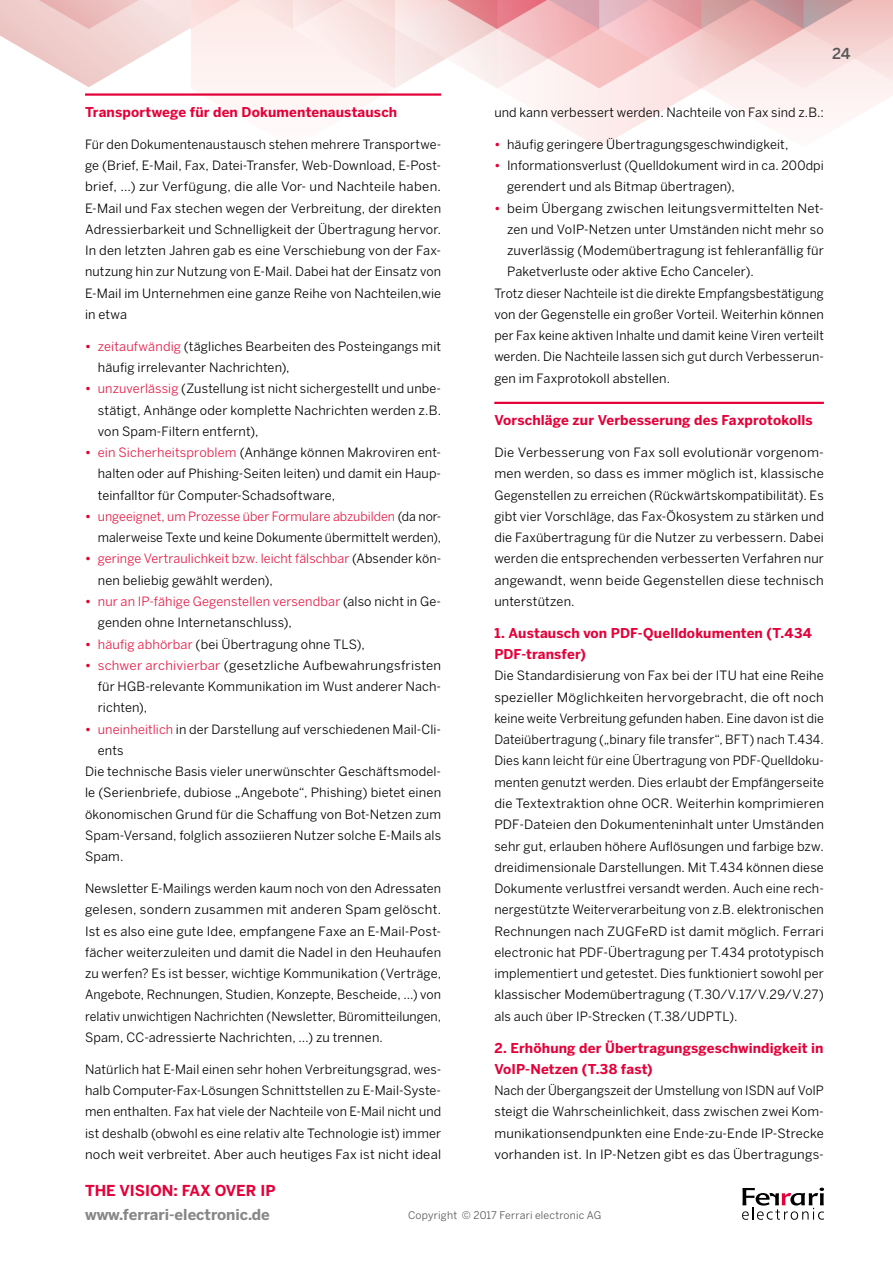
<style>
.page{position:relative;width:893px;height:1263px;background:#fff}
.page>*{position:absolute;margin:0;border:0;box-sizing:border-box;transform-origin:0 0}
.t1{font:700 15px "Benton Sans";color:#878786}
.t2{font:700 15px "Benton Sans";color:#e40039}
.t3{font:500 15px "Benton Sans";color:#565656}
.t4{font:700 13.5px/21.3px "Benton Sans";letter-spacing:.01em;color:#e40039}
.t5{font:12.75px/21.3px "Benton Sans";letter-spacing:.01em;color:#000;text-align:justify}
.t6{font:12.75px/21.3px "Benton Sans";letter-spacing:.01em;color:#e61a44}
.t7{font:10.5px "Benton Sans";letter-spacing:.02em;color:#565656}
.s1{font-weight:700;color:#e40039}
.s2{color:#e61a44}
.s3{color:#000}
</style>
<div class="page">
<img style="left:0;top:0;width:893px;height:147px">
<svg style="left:742px;top:1187px;width:82px;height:33px"></svg>
<hr style="left:85px;top:93px;width:356px;height:3px;background:#e40039">
<hr style="left:494px;top:402px;width:330px;height:2px;background:#e40039">
<p class="t3" style="left:832px;top:45px;width:20px">24</p>
<p class="t4" style="left:85px;top:101px;width:314px">Transportwege für den Dokumentenaustausch</p>
<p class="t5" style="left:85px;top:133px;width:358px">Für den Dokumentenaustausch stehen mehrere Transportwe&shy;ge (Brief, E-Mail, Fax, Datei-Transfer, Web-Download, E-Post&shy;brief, …) zur Verfügung, die alle Vor- und Nachteile haben.<br>E-Mail und Fax stechen wegen der Verbreitung, der direkten Adressierbarkeit und Schnelligkeit der Übertragung hervor.<br>In den letzten Jahren gab es eine Verschiebung von der Fax&shy;nutzung hin zur Nutzung von E-Mail. Dabei hat der Einsatz von E-Mail im Unternehmen eine ganze Reihe von Nachteilen,wie in etwa</p>
<p class="t5" style="left:98px;top:335px;width:345px;text-indent:-13px"><span class="s1">•</span> <span class="s2">zeitaufwändig</span> (tägliches Bearbeiten des Posteingangs mit häufig irrelevanter Nachrichten),</p>
<p class="t5" style="left:98px;top:378px;width:345px;text-indent:-13px"><span class="s1">•</span> <span class="s2">unzuverlässig</span> (Zustellung ist nicht sichergestellt und unbe&shy;stätigt, Anhänge oder komplette Nachrichten werden z.B. von Spam-Filtern entfernt),</p>
<p class="t5" style="left:98px;top:442px;width:345px;text-indent:-13px"><span class="s1">•</span> <span class="s2">ein Sicherheitsproblem</span> (Anhänge können Makroviren ent&shy;halten oder auf Phishing-Seiten leiten) und damit ein Haup&shy;teinfalltor für Computer-Schadsoftware,</p>
<p class="t5" style="left:85px;top:505px;width:358px;text-align:right"><span class="s1">•</span> <span class="s2">ungeeignet, um Prozesse über Formulare abzubilden</span> (da nor&shy;malerweise Texte und keine Dokumente übermittelt werden),</p>
<p class="t6" style="left:98px;top:548px;width:345px;text-indent:-13px"><span class="s1">•</span> geringe Vertraulichkeit bzw. leicht fälschbar <span class="s3">(Absender kön&shy;nen beliebig gewählt werden),</span></p>
<p class="t5" style="left:98px;top:590px;width:345px;text-indent:-13px"><span class="s1">•</span> <span class="s2">nur an IP-fähige Gegenstellen versendbar</span> (also nicht in Ge&shy;genden ohne Internetanschluss),</p>
<p class="t5" style="left:85px;top:633px;width:281px"><span class="s1">•</span> <span class="s2">häufig abhörbar</span> (bei Übertragung ohne TLS),</p>
<p class="t5" style="left:98px;top:654px;width:345px;text-indent:-13px"><span class="s1">•</span> <span class="s2">schwer archivierbar</span> (gesetzliche Aufbewahrungsfristen für HGB-relevante Kommunikation im Wust anderer Nach&shy;richten),</p>
<p class="t5" style="left:85px;top:718px;width:358px"><span class="s1">•</span> <span class="s2">uneinheitlich</span> in der Darstellung auf verschiedenen Mail-Cli-</p>
<p class="t5" style="left:98px;top:739px;width:27px">ents</p>
<p class="t5" style="left:85px;top:761px;width:358px">Die technische Basis vieler unerwünschter Geschäftsmodel-</p>
<p class="t5" style="left:85px;top:782px;width:358px">le (Serienbriefe, dubiose „Angebote“, Phishing) bietet einen</p>
<p class="t5" style="left:85px;top:803px;width:358px">ökonomischen Grund für die Schaffung von Bot-Netzen zum</p>
<p class="t5" style="left:85px;top:824px;width:358px">Spam-Versand, folglich assoziieren Nutzer solche E-Mails als</p>
<p class="t5" style="left:85px;top:846px;width:40px">Spam.</p>
<p class="t5" style="left:85px;top:877px;width:358px">Newsletter E-Mailings werden kaum noch von den Adressaten gelesen, sondern zusammen mit anderen Spam gelöscht.<br>Ist es also eine gute Idee, empfangene Faxe an E-Mail-Post&shy;fächer weiterzuleiten und damit die Nadel in den Heuhaufen zu werfen? Es ist besser, wichtige Kommunikation (Verträge, Angebote, Rechnungen, Studien, Konzepte, Bescheide, …) von relativ unwichtigen Nachrichten (Newsletter, Büromitteilungen, Spam, CC-adressierte Nachrichten, …) zu trennen.</p>
<p class="t5" style="left:85px;top:1058px;width:358px">Natürlich hat E-Mail einen sehr hohen Verbreitungsgrad, wes&shy;halb Computer-Fax-Lösungen Schnittstellen zu E-Mail-Syste&shy;men enthalten. Fax hat viele der Nachteile von E-Mail nicht und ist deshalb (obwohl es eine relativ alte Technologie ist) immer noch weit verbreitet. Aber auch heutiges Fax ist nicht ideal</p>
<p class="t5" style="left:494px;top:101px;width:331px">und kann verbessert werden. Nachteile von Fax sind z.B.:</p>
<p class="t5" style="left:494px;top:133px;width:296px"><span class="s1">•</span> häufig geringere Übertragungsgeschwindigkeit,</p>
<p class="t5" style="left:507px;top:155px;width:318px;text-indent:-13px"><span class="s1">•</span> Informationsverlust (Quelldokument wird in ca. 200dpi gerendert und als Bitmap übertragen),</p>
<p class="t5" style="left:494px;top:197px;width:331px"><span class="s1">•</span> beim Übergang zwischen leitungsvermittelten Net-</p>
<p class="t5" style="left:507px;top:218px;width:318px">zen und VoIP-Netzen unter Umständen nicht mehr so</p>
<p class="t5" style="left:507px;top:240px;width:318px">zuverlässig (Modemübertragung ist fehleranfällig für</p>
<p class="t5" style="left:507px;top:261px;width:248px">Paketverluste oder aktive Echo Canceler).</p>
<p class="t5" style="left:494px;top:282px;width:331px">Trotz dieser Nachteile ist die direkte Empfangsbestätigung</p>
<p class="t5" style="left:494px;top:303px;width:331px">von der Gegenstelle ein großer Vorteil. Weiterhin können</p>
<p class="t5" style="left:494px;top:325px;width:331px">per Fax keine aktiven Inhalte und damit keine Viren verteilt</p>
<p class="t5" style="left:494px;top:346px;width:331px">werden. Die Nachteile lassen sich gut durch Verbesserun-</p>
<p class="t5" style="left:494px;top:367px;width:177px">gen im Faxprotokoll abstellen.</p>
<p class="t4" style="left:494px;top:409px;width:320px">Vorschläge zur Verbesserung des Faxprotokolls</p>
<p class="t5" style="left:494px;top:442px;width:331px">Die Verbesserung von Fax soll evolutionär vorgenom&shy;men werden, so dass es immer möglich ist, klassische Gegenstellen zu erreichen (Rückwärtskompatibilität). Es gibt vier Vorschläge, das Fax-Ökosystem zu stärken und die Faxübertragung für die Nutzer zu verbessern. Dabei werden die entsprechenden verbesserten Verfahren nur angewandt, wenn beide Gegenstellen diese technisch unterstützen.</p>
<p class="t4" style="left:494px;top:622px;width:319px">1. Austausch von PDF-Quelldokumenten (T.434<br>PDF-transfer)</p>
<p class="t5" style="left:494px;top:665px;width:331px">Die Standardisierung von Fax bei der ITU hat eine Reihe spezieller Möglichkeiten hervorgebracht, die oft noch keine weite Verbreitung gefunden haben. Eine davon ist die Dateiübertragung („binary file transfer“, BFT) nach T.434.<br>Dies kann leicht für eine Übertragung von PDF-Quelldoku&shy;menten genutzt werden. Dies erlaubt der Empfängerseite die Textextraktion ohne OCR. Weiterhin komprimieren PDF-Dateien den Dokumenteninhalt unter Umständen sehr gut, erlauben höhere Auflösungen und farbige bzw. dreidimensionale Darstellungen. Mit T.434 können diese Dokumente verlustfrei versandt werden. Auch eine rech&shy;nergestützte Weiterverarbeitung von z.B. elektronischen Rechnungen nach ZUGFeRD ist damit möglich. Ferrari electronic hat PDF-Übertragung per T.434 prototypisch implementiert und getestet. Dies funktioniert sowohl per klassischer Modemübertragung (T.30/V.17/V.29/V.27) als auch über IP-Strecken (T.38/UDPTL).</p>
<p class="t4" style="left:494px;top:1037px;width:331px">2. Erhöhung der Übertragungsgeschwindigkeit in<br>VoIP-Netzen (T.38 fast)</p>
<p class="t5" style="left:494px;top:1079px;width:331px">Nach der Übergangszeit der Umstellung von ISDN auf VoIP steigt die Wahrscheinlichkeit, dass zwischen zwei Kom&shy;munikationsendpunkten eine Ende-zu-Ende IP-Strecke vorhanden ist. In IP-Netzen gibt es das Übertragungs-</p>
<p class="t2" style="left:85px;top:1182px;width:192px">THE VISION: FAX OVER IP</p>
<p class="t1" style="left:85px;top:1206px;width:186px">www.ferrari-electronic.de</p>
<p class="t7" style="left:408px;top:1209px;width:195px">Copyright © 2017 Ferrari electronic AG</p>
</div>
